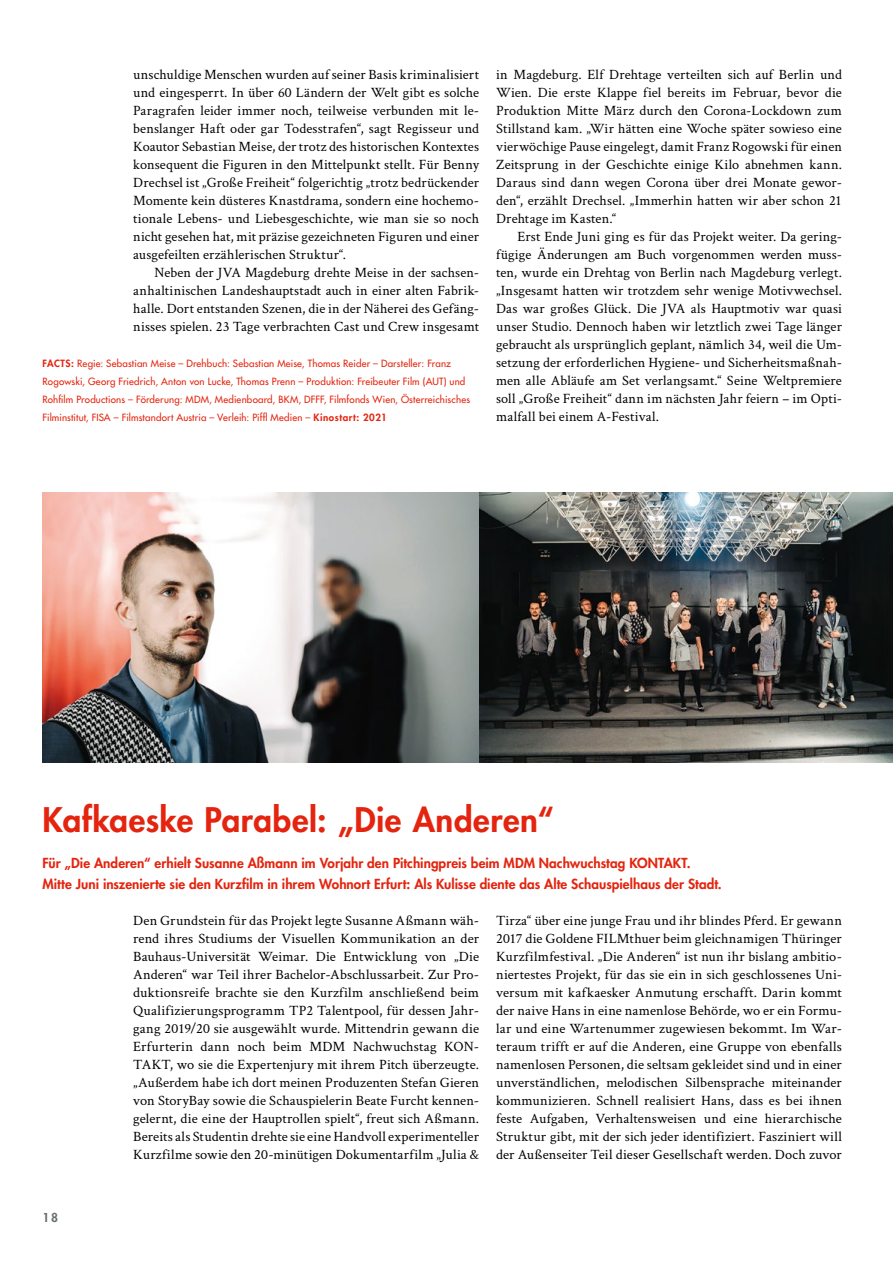
<style>
.page{position:relative;width:893px;height:1263px;background:#fff}
.page>*{position:absolute;margin:0;border:0;box-sizing:border-box;transform-origin:0 0}
._3_Head_groß{font:800 33px "Futura Std";letter-spacing:.015em;color:#e4240e}
.Text_mit_Einzug{font:14.25px/18px "Crimson Text";letter-spacing:.01em;color:#000;text-align:justify}
.Text{font:14.25px/18px "Crimson Text";letter-spacing:.01em;color:#000;text-align:justify}
.Teaser_NEU{font:800 13.5px/21px "Futura Std";letter-spacing:.005em;color:#e4240e}
.t1{font:800 12px "Futura Std";color:#677169}
.F_Fördersumme{font:500 9.75px/18px "Futura Std";letter-spacing:.015em;color:#e4240e}
.s1{font-weight:800}
</style>
<div class="page">
<img style="left:43px;top:493px;width:850px;height:270px">
<p class="Text_mit_Einzug" style="left:133px;top:64px;width:347px">unschuldige Menschen wurden auf seiner Basis kriminalisiert und eingesperrt. In über 60 Ländern der Welt gibt es solche Paragrafen leider immer noch, teilweise verbunden mit le&shy;benslanger Haft oder gar Todesstrafen“, sagt Regisseur und Koautor Sebastian Meise, der trotz des historischen Kontextes konsequent die Figuren in den Mittelpunkt stellt. Für Benny Drechsel ist „Große Freiheit“ folgerichtig „trotz bedrückender Momente kein düsteres Knastdrama, sondern eine hochemo&shy;tionale Lebens- und Liebesgeschichte, wie man sie so noch nicht gesehen hat, mit präzise gezeichneten Figuren und einer ausgefeilten erzählerischen Struktur“.</p>
<p class="Text_mit_Einzug" style="left:133px;top:262px;width:347px;text-indent:21px">Neben der JVA Magdeburg drehte Meise in der sachsen&shy;anhaltinischen Landeshauptstadt auch in einer alten Fabrik&shy;halle. Dort entstanden Szenen, die in der Näherei des Gefäng&shy;nisses spielen. 23 Tage verbrachten Cast und Crew insgesamt</p>
<p class="F_Fördersumme" style="left:43px;top:354px;width:429px"><span class="s1">FACTS:</span> Regie: Sebastian Meise – Drehbuch: Sebastian Meise, Thomas Reider – Darsteller: Franz Rogowski, Georg Friedrich, Anton von Lucke, Thomas Prenn – Produktion: Freibeuter Film (AUT) und Rohfilm Productions – Förderung: MDM, Medienboard, BKM, DFFF, Filmfonds Wien, Österreichisches Filminstitut, FISA – Filmstandort Austria – Verleih: Piffl Medien – <span class="s1">Kinostart: 2021</span></p>
<p class="Text_mit_Einzug" style="left:496px;top:64px;width:347px">in Magdeburg. Elf Drehtage verteilten sich auf Berlin und Wien. Die erste Klappe fiel bereits im Februar, bevor die Produktion Mitte März durch den Corona-Lockdown zum Stillstand kam. „Wir hätten eine Woche später sowieso eine vierwöchige Pause eingelegt, damit Franz Rogowski für einen Zeitsprung in der Geschichte einige Kilo abnehmen kann.<br>Daraus sind dann wegen Corona über drei Monate gewor&shy;den“, erzählt Drechsel. „Immerhin hatten wir aber schon 21<br>Drehtage im Kasten.“</p>
<p class="Text_mit_Einzug" style="left:496px;top:226px;width:347px;text-indent:21px">Erst Ende Juni ging es für das Projekt weiter. Da gering&shy;fügige Änderungen am Buch vorgenommen werden muss&shy;ten, wurde ein Drehtag von Berlin nach Magdeburg verlegt. „Insgesamt hatten wir trotzdem sehr wenige Motivwechsel.<br>Das war großes Glück. Die JVA als Hauptmotiv war quasi unser Studio. Dennoch haben wir letztlich zwei Tage länger gebraucht als ursprünglich geplant, nämlich 34, weil die Um&shy;setzung der erforderlichen Hygiene- und Sicherheitsmaßnah&shy;men alle Abläufe am Set verlangsamt.“ Seine Weltpremiere soll „Große Freiheit“ dann im nächsten Jahr feiern – im Opti&shy;malfall bei einem A-Festival.</p>
<p class="_3_Head_groß" style="left:43px;top:799px;width:513px">Kafkaeske Parabel: „Die Anderen“</p>
<p class="Teaser_NEU" style="left:43px;top:852px;width:681px">Für „Die Anderen“ erhielt Susanne Aßmann im Vorjahr den Pitchingpreis beim MDM Nachwuchstag KONTAKT.<br>Mitte Juni inszenierte sie den Kurzfilm in ihrem Wohnort Erfurt: Als Kulisse diente das Alte Schauspielhaus der Stadt.</p>
<p class="t1" style="left:43px;top:1210px;width:17px">18</p>
<p class="Text" style="left:133px;top:910px;width:347px">Den Grundstein für das Projekt legte Susanne Aßmann wäh&shy;rend ihres Studiums der Visuellen Kommunikation an der Bauhaus-Universität Weimar. Die Entwicklung von „Die Anderen“ war Teil ihrer Bachelor-Abschlussarbeit. Zur Pro&shy;duktionsreife brachte sie den Kurzfilm anschließend beim Qualifizierungsprogramm TP2 Talentpool, für dessen Jahr&shy;gang 2019/20 sie ausgewählt wurde. Mittendrin gewann die Erfurterin dann noch beim MDM Nachwuchstag KON-TAKT, wo sie die Expertenjury mit ihrem Pitch überzeugte. „Außerdem habe ich dort meinen Produzenten Stefan Gieren von StoryBay sowie die Schauspielerin Beate Furcht kennen&shy;gelernt, die eine der Hauptrollen spielt“, freut sich Aßmann.<br>Bereits als Studentin drehte sie eine Handvoll experimenteller Kurzfilme sowie den 20-minütigen Dokumentarfilm „Julia &amp;</p>
<p class="Text" style="left:496px;top:910px;width:347px">Tirza“ über eine junge Frau und ihr blindes Pferd. Er gewann 2017 die Goldene FILMthuer beim gleichnamigen Thüringer Kurzfilmfestival. „Die Anderen“ ist nun ihr bislang ambitio&shy;niertestes Projekt, für das sie ein in sich geschlossenes Uni&shy;versum mit kafkaesker Anmutung erschafft. Darin kommt der naive Hans in eine namenlose Behörde, wo er ein Formu&shy;lar und eine Wartenummer zugewiesen bekommt. Im War&shy;teraum trifft er auf die Anderen, eine Gruppe von ebenfalls namenlosen Personen, die seltsam gekleidet sind und in einer unverständlichen, melodischen Silbensprache miteinander kommunizieren. Schnell realisiert Hans, dass es bei ihnen feste Aufgaben, Verhaltensweisen und eine hierarchische Struktur gibt, mit der sich jeder identifiziert. Fasziniert will der Außenseiter Teil dieser Gesellschaft werden. Doch zuvor</p>
</div>
